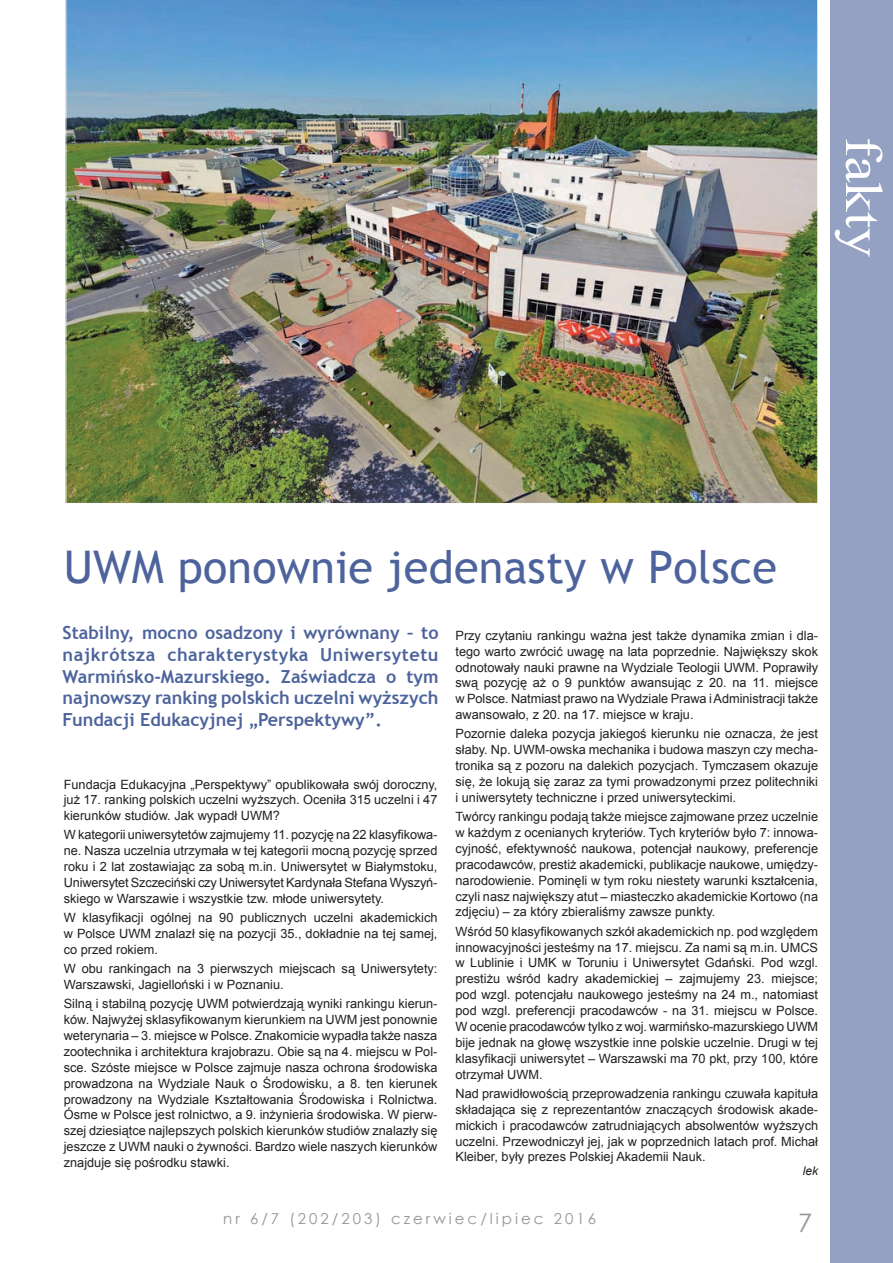
<style>
.page{position:relative;width:893px;height:1263px;background:#fff}
.page>*{position:absolute;margin:0;border:0;box-sizing:border-box;transform-origin:0 0}
.t1{font:52.65px "Times New Roman";color:#fff;scale:1.11 1}
.t2{font:45px "Trebuchet MS";letter-spacing:.005em;color:#4d639c}
.t3{font:25.5px "Century Gothic";color:#939598}
.t4{font:700 18px/21.6px "Trebuchet MS";color:#4d639c;text-align:justify}
.t5{font:15px "Century Gothic";letter-spacing:.2em;color:#939598}
.t6{font:12.75px/15.9px "Arial";color:#231f20;text-align:justify}
.t7{font:italic 12px "Arial";color:#231f20}
</style>
<div class="page">
<div style="left:830px;top:0;width:63px;height:1263px;background:#94a1c3"></div>
<img style="left:65px;top:0;width:753px;height:503px">
<h1 class="t1" style="left:899px;top:137px;width:110px;rotate:90deg">fakty</h1>
<h2 class="t2" style="left:64px;top:540px;width:715px">UWM ponownie jedenasty w Polsce</h2>
<h3 class="t4" style="left:63px;top:622px;width:378px">Stabilny, mocno osadzony i wyrównany – to najkrótsza charakterystyka Uniwersytetu Warmińsko-Mazurskiego. Zaświadcza o tym najnowszy ranking polskich uczelni wyższych Fundacji Edukacyjnej „Perspektywy”.</h3>
<p class="t6" style="left:455px;top:627px;width:364px">Przy czytaniu rankingu ważna jest także dynamika zmian i dla&shy;tego warto zwrócić uwagę na lata poprzednie. Największy skok odnotowały nauki prawne na Wydziale Teologii UWM. Poprawiły swą pozycję aż o 9 punktów awansując z 20. na 11. miejsce w Polsce. Natmiast prawo na Wydziale Prawa i Administracji także awansowało, z 20. na 17. miejsce w kraju.</p>
<p class="t6" style="left:455px;top:726px;width:364px">Pozornie daleka pozycja jakiegoś kierunku nie oznacza, że jest słaby. Np. UWM-owska mechanika i budowa maszyn czy mecha&shy;tronika są z pozoru na dalekich pozycjach. Tymczasem okazuje się, że lokują się zaraz za tymi prowadzonymi przez politechniki i uniwersytety techniczne i przed uniwersyteckimi.</p>
<p class="t6" style="left:455px;top:809px;width:364px">Twórcy rankingu podają także miejsce zajmowane przez uczelnie w każdym z ocenianych kryteriów. Tych kryteriów było 7: innowa&shy;cyjność, efektywność naukowa, potencjał naukowy, preferencje pracodawców, prestiż akademicki, publikacje naukowe, umiędzy&shy;narodowienie. Pominęli w tym roku niestety warunki kształcenia, czyli nasz największy atut – miasteczko akademickie Kortowo (na zdjęciu) – za który zbieraliśmy zawsze punkty.</p>
<p class="t6" style="left:455px;top:923px;width:364px">Wśród 50 klasyfikowanych szkół akademickich np. pod względem innowacyjności jesteśmy na 17. miejscu. Za nami są m.in. UMCS w Lublinie i UMK w Toruniu i Uniwersytet Gdański. Pod wzgl. prestiżu wśród kadry akademickiej – zajmujemy 23. miejsce; pod wzgl. potencjału naukowego jesteśmy na 24 m., natomiast pod wzgl. preferencji pracodawców - na 31. miejscu w Polsce.<br>W ocenie pracodawców tylko z woj. warmińsko-mazurskiego UWM bije jednak na głowę wszystkie inne polskie uczelnie. Drugi w tej klasyfikacji uniwersytet – Warszawski ma 70 pkt, przy 100, które otrzymał UWM.</p>
<p class="t6" style="left:455px;top:1085px;width:364px">Nad prawidłowością przeprowadzenia rankingu czuwała kapituła składająca się z reprezentantów znaczących środowisk akade&shy;mickich i pracodawców zatrudniających absolwentów wyższych uczelni. Przewodniczył jej, jak w poprzednich latach prof. Michał Kleiber, były prezes Polskiej Akademii Nauk.</p>
<p class="t7" style="left:803px;top:1163px;width:17px">lek</p>
<p class="t6" style="left:64px;top:776px;width:375px">Fundacja Edukacyjna „Perspektywy” opublikowała swój doroczny, już 17. ranking polskich uczelni wyższych. Oceniła 315 uczelni i 47 kierunków studiów. Jak wypadł UWM?</p>
<p class="t6" style="left:64px;top:827px;width:375px">W kategorii uniwersytetów zajmujemy 11. pozycję na 22 klasyfikowa&shy;ne. Nasza uczelnia utrzymała w tej kategorii mocną pozycję sprzed roku i 2 lat zostawiając za sobą m.in. Uniwersytet w Białymstoku, Uniwersytet Szczeciński czy Uniwersytet Kardynała Stefana Wyszyń&shy;skiego w Warszawie i wszystkie tzw. młode uniwersytety.</p>
<p class="t6" style="left:64px;top:910px;width:375px">W klasyfikacji ogólnej na 90 publicznych uczelni akademickich w Polsce UWM znalazł się na pozycji 35., dokładnie na tej samej, co przed rokiem.</p>
<p class="t6" style="left:64px;top:961px;width:375px">W obu rankingach na 3 pierwszych miejscach są Uniwersytety:<br>Warszawski, Jagielloński i w Poznaniu.</p>
<p class="t6" style="left:64px;top:996px;width:375px">Silną i stabilną pozycję UWM potwierdzają wyniki rankingu kierun&shy;ków. Najwyżej sklasyfikowanym kierunkiem na UWM jest ponownie weterynaria – 3. miejsce w Polsce. Znakomicie wypadła także nasza zootechnika i architektura krajobrazu. Obie są na 4. miejscu w Pol&shy;sce. Szóste miejsce w Polsce zajmuje nasza ochrona środowiska prowadzona na Wydziale Nauk o Środowisku, a 8. ten kierunek prowadzony na Wydziale Kształtowania Środowiska i Rolnictwa.<br>Ósme w Polsce jest rolnictwo, a 9. inżynieria środowiska. W pierw&shy;szej dziesiątce najlepszych polskich kierunków studiów znalazły się jeszcze z UWM nauki o żywności. Bardzo wiele naszych kierunków znajduje się pośrodku stawki.</p>
<p class="t5" style="left:223px;top:1208px;width:374px">nr 6/7 (202/203) czerwiec/lipiec 2016</p>
<h3 class="t3" style="left:798px;top:1205px;width:16px">7</h3>
</div>
